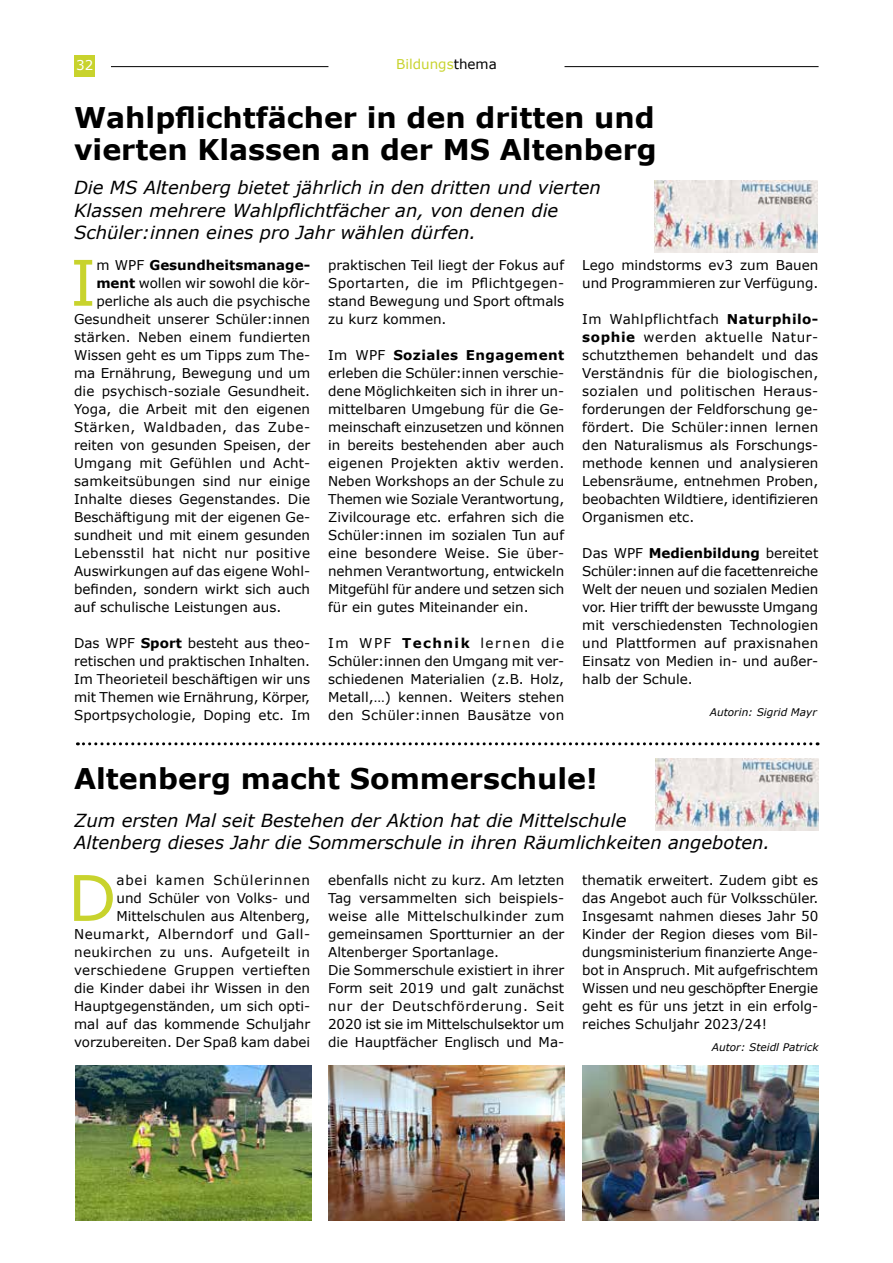
<style>
.page{position:relative;width:893px;height:1263px;background:#fff}
.page>*{position:absolute;margin:0;border:0;box-sizing:border-box;transform-origin:0 0}
.t1{font:63px "Verdana";color:#c8d32d}
.t2{font:700 28.5px/31.5px "Verdana";color:#000}
.t3{font:italic 18px/22.5px "Verdana";color:#000}
.t4{font:13.5px/18px "Verdana";color:#000;text-align:justify}
.t5{font:13.5px "Verdana";letter-spacing:.025em;color:#000}
.t6{font:13.5px "Verdana";letter-spacing:.035em;color:#000}
.t7{font:13.5px "Verdana";letter-spacing:.02em;color:#000}
.t8{font:700 13.5px "Verdana";color:#000}
.t9{font:13.5px "Verdana";color:#c8d32d}
.t10{font:13.5px "Verdana";color:#fff}
.t11{font:italic 10.5px "Verdana";color:#000}
.s1{color:#000}
.s2{font-weight:700}
.s3{font-weight:400}
</style>
<div class="page">
<div style="left:74px;top:56px;width:21px;height:21px;background:#c8d32d"></div>
<hr style="left:111px;top:66px;width:217px;height:1px;background:#000">
<hr style="left:564px;top:66px;width:255px;height:1px;background:#000">
<img style="left:655px;top:180px;width:162px;height:73px">
<img style="left:76px;top:1065px;width:236px;height:155px">
<img style="left:582px;top:1065px;width:236px;height:155px">
<img style="left:328px;top:1065px;width:236px;height:155px">
<svg style="left:77px;top:742px;width:741px;height:3px"></svg>
<img style="left:655px;top:758px;width:163px;height:73px">
<p class="t10" style="left:76px;top:56px;width:19px">32</p>
<p class="t9" style="left:396px;top:55px;width:102px">Bildungs<span class="s1">thema</span></p>
<h2 class="t2" style="left:74px;top:101px;width:584px">Wahlpflichtfächer in den dritten und vierten Klassen an der MS Altenberg</h2>
<h3 class="t3" style="left:74px;top:176px;width:528px">Die MS Altenberg bietet jährlich in den dritten und vierten<br>Klassen mehrere Wahlpflichtfächer an, von denen die<br>Schüler:innen eines pro Jahr wählen dürfen.</h3>
<p class="t4" style="left:328px;top:256px;width:238px">praktischen Teil liegt der Fokus auf Sportarten, die im Pflichtgegen&shy;stand Bewegung und Sport oftmals zu kurz kommen.</p>
<p class="t4" style="left:328px;top:346px;width:238px">Im WPF <span class="s2">Soziales Engagement </span>erleben die Schüler:innen verschie&shy;dene Möglichkeiten sich in ihrer un&shy;mittelbaren Umgebung für die Ge&shy;meinschaft einzusetzen und können in bereits bestehenden aber auch eigenen Projekten aktiv werden.<br>Neben Workshops an der Schule zu Themen wie Soziale Verantwortung, Zivilcourage etc. erfahren sich die Schüler:innen im sozialen Tun auf eine besondere Weise. Sie über&shy;nehmen Verantwortung, entwickeln Mitgefühl für andere und setzen sich für ein gutes Miteinander ein.</p>
<p class="t4" style="left:328px;top:634px;width:238px">Im WPF <span class="s2">Technik</span> lernen die Schüler:innen den Umgang mit ver&shy;schiedenen Materialien (z.B. Holz, Metall,…) kennen. Weiters stehen den Schüler:innen Bausätze von</p>
<h1 class="t1" style="left:70px;top:239px;width:28px">I</h1>
<p class="t8" style="left:96px;top:255px;width:215px"><span class="s3">m WPF</span> Gesundheitsmanage-</p>
<p class="t4" style="left:582px;top:256px;width:238px">Lego mindstorms ev3 zum Bauen und Programmieren zur Verfügung.</p>
<p class="t4" style="left:582px;top:310px;width:238px">Im Wahlpflichtfach <span class="s2">Naturphilo&shy;sophie</span> werden aktuelle Natur&shy;schutzthemen behandelt und das Verständnis für die biologischen, sozialen und politischen Heraus&shy;forderungen der Feldforschung ge&shy;fördert. Die Schüler:innen lernen den Naturalismus als Forschungs&shy;methode kennen und analysieren Lebensräume, entnehmen Proben, beobachten Wildtiere, identifizieren Organismen etc.</p>
<p class="t4" style="left:582px;top:544px;width:238px">Das WPF <span class="s2">Medienbildung</span> bereitet Schüler:innen auf die facettenreiche Welt der neuen und sozialen Medien vor. Hier trifft der bewusste Umgang mit verschiedensten Technologien und Plattformen auf praxisnahen Einsatz von Medien in- und außer&shy;halb der Schule.</p>
<p class="t4" style="left:96px;top:274px;width:215px"><span class="s2">ment</span> wollen wir sowohl die kör-</p>
<p class="t4" style="left:96px;top:292px;width:215px">perliche als auch die psychische</p>
<p class="t4" style="left:74px;top:310px;width:238px">Gesundheit unserer Schüler:innen</p>
<p class="t4" style="left:74px;top:328px;width:238px">stärken. Neben einem fundierten</p>
<p class="t4" style="left:74px;top:346px;width:238px">Wissen geht es um Tipps zum The-</p>
<p class="t4" style="left:74px;top:364px;width:238px">ma Ernährung, Bewegung und um</p>
<p class="t4" style="left:74px;top:382px;width:238px">die psychisch-soziale Gesundheit.</p>
<p class="t4" style="left:74px;top:400px;width:237px">Yoga, die Arbeit mit den eigenen</p>
<p class="t6" style="left:74px;top:417px;width:238px">Stärken, Waldbaden, das Zube-</p>
<p class="t4" style="left:74px;top:436px;width:238px">reiten von gesunden Speisen, der</p>
<p class="t7" style="left:74px;top:453px;width:238px">Umgang mit Gefühlen und Acht-</p>
<p class="t4" style="left:74px;top:472px;width:238px">samkeitsübungen sind nur einige</p>
<p class="t4" style="left:74px;top:490px;width:237px">Inhalte dieses Gegenstandes. Die</p>
<p class="t4" style="left:74px;top:508px;width:238px">Beschäftigung mit der eigenen Ge-</p>
<p class="t4" style="left:74px;top:526px;width:238px">sundheit und mit einem gesunden</p>
<p class="t5" style="left:74px;top:543px;width:238px">Lebensstil hat nicht nur positive</p>
<p class="t4" style="left:74px;top:562px;width:238px">Auswirkungen auf das eigene Wohl-</p>
<p class="t4" style="left:74px;top:580px;width:238px">befinden, sondern wirkt sich auch</p>
<p class="t4" style="left:74px;top:598px;width:209px">auf schulische Leistungen aus.</p>
<p class="t4" style="left:74px;top:634px;width:238px">Das WPF <span class="s2">Sport</span> besteht aus theo&shy;retischen und praktischen Inhalten.<br>Im Theorieteil beschäftigen wir uns mit Themen wie Ernährung, Körper, Sportpsychologie, Doping etc. Im</p>
<p class="t11" style="left:710px;top:705px;width:108px">Autorin: Sigrid Mayr</p>
<h2 class="t2" style="left:74px;top:762px;width:525px">Altenberg macht Sommerschule!</h2>
<h3 class="t3" style="left:74px;top:809px;width:697px">Zum ersten Mal seit Bestehen der Aktion hat die Mittelschule<br>Altenberg dieses Jahr die Sommerschule in ihren Räumlichkeiten angeboten.</h3>
<p class="t4" style="left:328px;top:871px;width:238px;text-align:left">ebenfalls nicht zu kurz. Am letzten Tag versammelten sich beispiels&shy;weise alle Mittelschulkinder zum gemeinsamen Sportturnier an der Altenberger Sportanlage.<br>Die Sommerschule existiert in ihrer Form seit 2019 und galt zunächst nur der Deutschförderung. Seit 2020 ist sie im Mittelschulsektor um die Hauptfächer Englisch und Ma-</p>
<p class="t4" style="left:74px;top:871px;width:238px;text-align:right">abei kamen Schülerinnen<br>und Schüler von Volks- und<br>Mittelschulen aus Altenberg,<br>Neumarkt, Alberndorf und Gall&shy;neukirchen zu uns. Aufgeteilt in verschiedene Gruppen vertieften die Kinder dabei ihr Wissen in den<br>Hauptgegenständen, um sich opti&shy;mal auf das kommende Schuljahr vorzubereiten. Der Spaß kam dabei</p>
<p class="t4" style="left:582px;top:871px;width:238px">thematik erweitert. Zudem gibt es das Angebot auch für Volksschüler.<br>Insgesamt nahmen dieses Jahr 50<br>Kinder der Region dieses vom Bil&shy;dungsministerium finanzierte Ange&shy;bot in Anspruch. Mit aufgefrischtem Wissen und neu geschöpfter Energie geht es für uns jetzt in ein erfolg&shy;reiches Schuljahr 2023/24!</p>
<h1 class="t1" style="left:68px;top:855px;width:50px">D</h1>
<p class="t11" style="left:712px;top:1040px;width:108px">Autor: Steidl Patrick</p>
</div>
